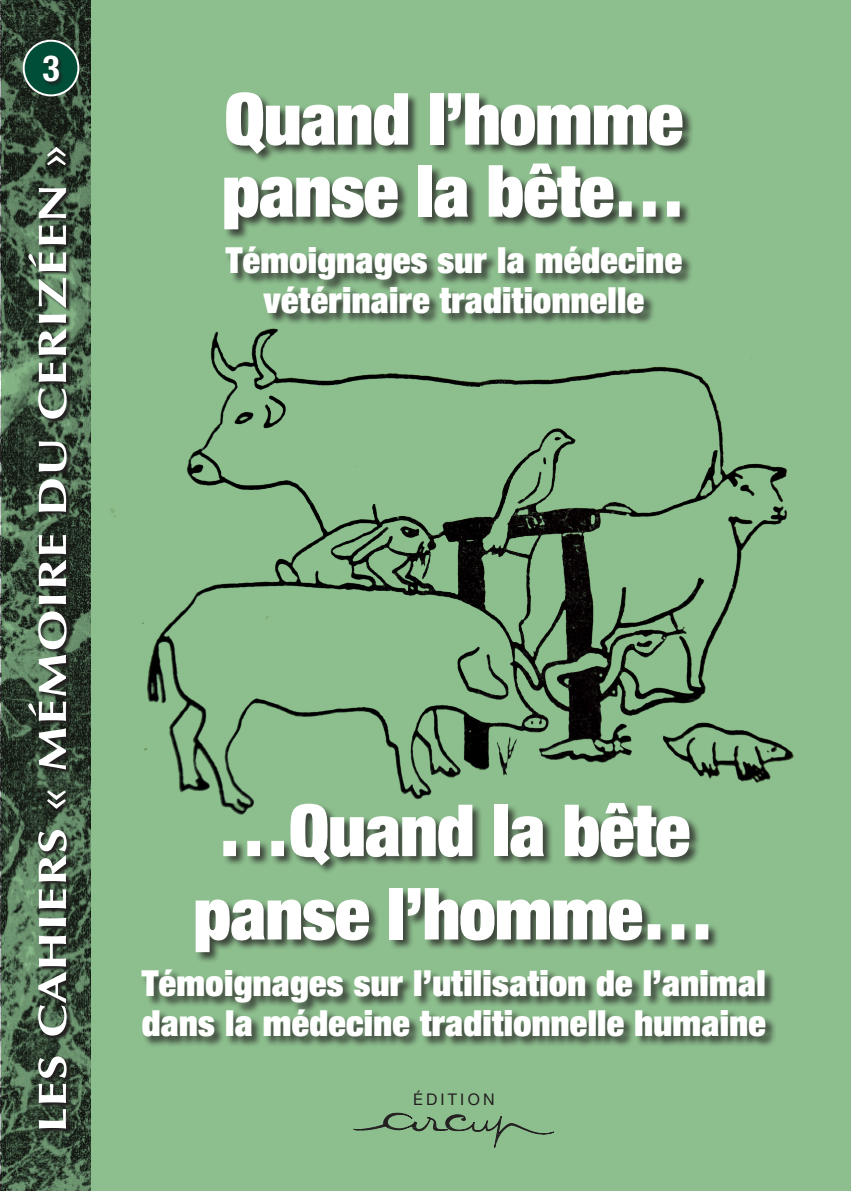
<style>
.page{position:relative;width:851px;height:1191px;background:#fff}
.page>*{position:absolute;margin:0;border:0;box-sizing:border-box;transform-origin:0 0}
.Normal_e{font:900 expanded 72px/72px "Helvetica Neue";letter-spacing:-.01em;color:#fff}
.Normal_e-2{font:700 40px "Zapf Humanist 601 BT";letter-spacing:.035em;color:#fff;scale:1.25 1}
.Normal_e-3{font:900 expanded 36px/39.6px "Helvetica Neue";letter-spacing:.01em;color:#fff;text-align:center}
.Normal_e-4{font:700 condensed 36px "Helvetica Neue";color:#fff}
.Normal_e-5{font:16px "Helvetica Neue";letter-spacing:.2em;color:#231f20}
</style>
<div class="page">
<div style="left:1px;top:0;width:849px;height:1191px;background:#8dbf8e"></div>
<img style="left:0;top:0;width:91px;height:1191px">
<svg style="left:29px;top:147px;width:43px;height:986px;background:#3b4d3c"></svg>
<div style="left:224px;top:92px;width:470px;height:233px;background:#231f20;opacity:.75"></div>
<div style="left:24px;top:41px;width:54px;height:54px;background:#004e37;border-radius:50%"></div>
<div style="left:23px;top:40px;width:56px;height:56px;border:2px solid #fff;border-radius:50%"></div>
<svg style="left:353px;top:1113px;width:201px;height:34px"></svg>
<div style="left:44px;top:56px;width:20px;height:31px;background:#231f20;opacity:.75"></div>
<img style="left:110px;top:312px;width:684px;height:490px">
<div style="left:142px;top:802px;width:635px;height:246px;background:#231f20;opacity:.75"></div>
<p class="Normal_e-4" style="left:42px;top:46px;width:19px">3</p>
<p class="Normal_e-2" style="left:28px;top:1132px;width:791px;rotate:-90deg">LES CAHIERS « MÉMOIRE DU CERIZÉEN »</p>
<p class="Normal_e" style="left:222px;top:81px;width:464px">Quand l’homme panse la bête…</p>
<p class="Normal_e-3" style="left:226px;top:240px;width:457px">Témoignages sur la médecine vétérinaire traditionnelle</p>
<p class="Normal_e" style="left:217px;top:792px;width:474px">…Quand la bête</p>
<p class="Normal_e" style="left:194px;top:876px;width:521px">panse l’homme…</p>
<p class="Normal_e-3" style="left:142px;top:962px;width:625px;text-align:left">Témoignages sur l’utilisation de l’animal dans la médecine traditionnelle humaine</p>
<p class="Normal_e-5" style="left:413px;top:1087px;width:83px">ÉDITION</p>
</div>
